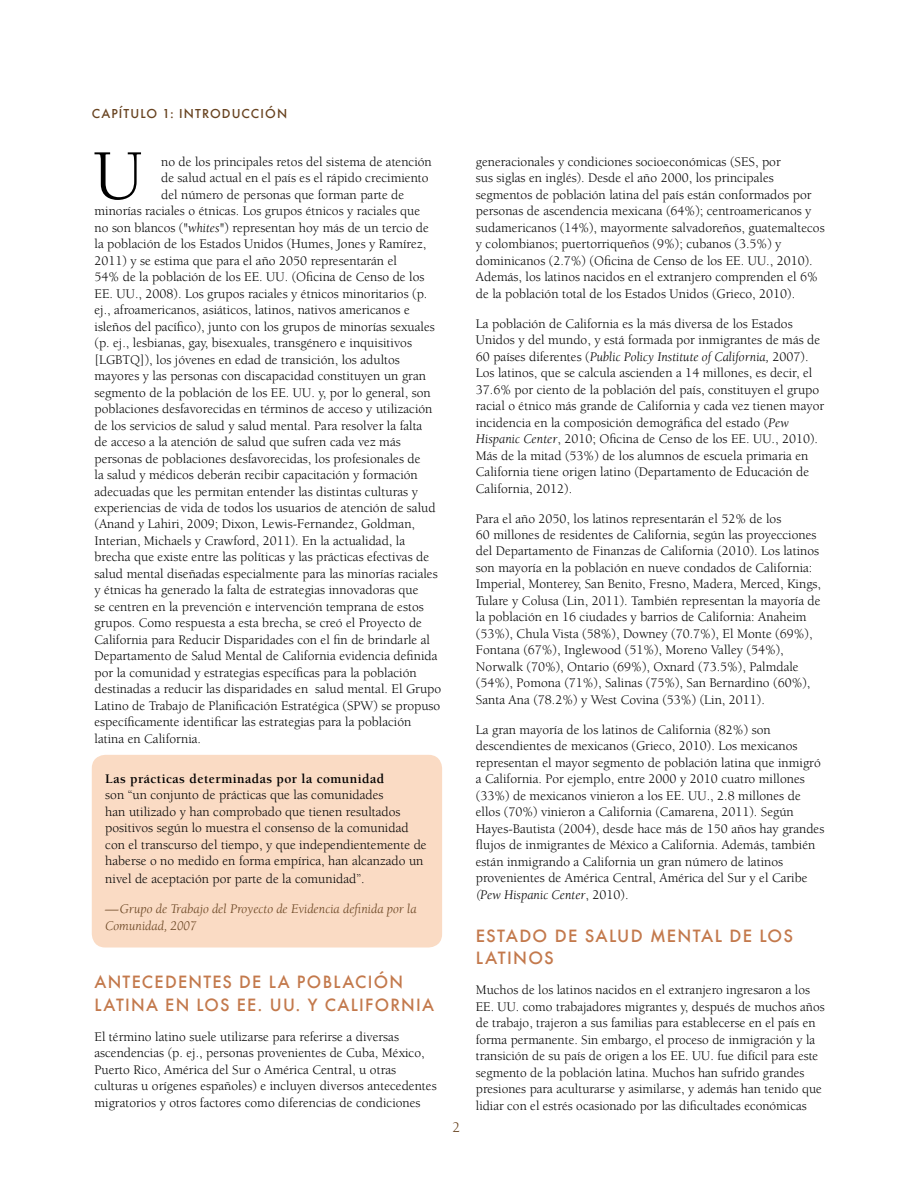
<style>
.page{position:relative;width:918px;height:1188px;background:#fff}
.page>*{position:absolute;margin:0;border:0;box-sizing:border-box;transform-origin:0 0}
.t1{font:72.75px "Berkeley";color:#000}
.t2{font:500 16.5px/22.5px "Futura";letter-spacing:.075em;color:#c3794c}
.t3{font:15px "Berkeley";color:#684320}
.t4{font:13.5px/16.5px "Berkeley";color:#000}
.t5{font:italic 13.5px/16.5px "Berkeley";color:#684320}
.t6{font:700 13.5px "Berkeley";letter-spacing:.03em;color:#000}
.t7{font:500 12px "Futura";letter-spacing:.09em;color:#684320}
.s1{font-style:italic}
</style>
<div class="page">
<div style="left:92px;top:755px;width:350px;height:193px;background:#fadbc4;border-radius:13px"></div>
<p class="t7" style="left:92px;top:105px;width:160px">CAPÍTULO 1: INTRODUCCIÓ</p>
<p class="t7" style="left:277px;top:105px;width:12px">N</p>
<h1 class="t1" style="left:94px;top:137px;width:51px">U</h1>
<p class="t4" style="left:161px;top:153px;width:272px">no de los principales retos del sistema de atención</p>
<p class="t4" style="left:161px;top:170px;width:269px">de salud actual en el país es el rápido crecimiento</p>
<p class="t4" style="left:161px;top:186px;width:245px">del número de personas que forman parte de</p>
<p class="t4" style="left:95px;top:203px;width:327px">minorías raciales o étnicas. Los grupos étnicos y raciales que</p>
<p class="t4" style="left:95px;top:219px;width:336px">no son blancos ("<span class="s1">whites</span>") representan hoy más de un tercio de</p>
<p class="t4" style="left:95px;top:236px;width:333px">la población de los Estados Unidos (Humes, Jones y Ramírez,</p>
<p class="t4" style="left:95px;top:252px;width:304px">2011) y se estima que para el año 2050 representarán el</p>
<p class="t4" style="left:95px;top:269px;width:331px">54% de la población de los EE. UU. (Oficina de Censo de los</p>
<p class="t4" style="left:95px;top:285px;width:334px">EE. UU., 2008). Los grupos raciales y étnicos minoritarios (p.</p>
<p class="t4" style="left:95px;top:302px;width:317px">ej., afroamericanos, asiáticos, latinos, nativos americanos e</p>
<p class="t4" style="left:95px;top:318px;width:342px">isleños del pacífico), junto con los grupos de minorías sexuales</p>
<p class="t4" style="left:95px;top:335px;width:319px">(p. ej., lesbianas, gay, bisexuales, transgénero e inquisitivos</p>
<p class="t4" style="left:95px;top:351px;width:307px">[LGBTQ]), los jóvenes en edad de transición, los adultos</p>
<p class="t4" style="left:95px;top:368px;width:333px">mayores y las personas con discapacidad constituyen un gran</p>
<p class="t4" style="left:95px;top:384px;width:338px">segmento de la población de los EE. UU. y, por lo general, son</p>
<p class="t4" style="left:95px;top:401px;width:340px">poblaciones desfavorecidas en términos de acceso y utilización</p>
<p class="t4" style="left:95px;top:417px;width:329px">de los servicios de salud y salud mental. Para resolver la falta</p>
<p class="t4" style="left:95px;top:434px;width:308px">de acceso a la atención de salud que sufren cada vez más</p>
<p class="t4" style="left:95px;top:450px;width:328px">personas de poblaciones desfavorecidas, los profesionales de</p>
<p class="t4" style="left:95px;top:467px;width:325px">la salud y médicos deberán recibir capacitación y formación</p>
<p class="t4" style="left:95px;top:483px;width:325px">adecuadas que les permitan entender las distintas culturas y</p>
<p class="t4" style="left:95px;top:500px;width:343px">experiencias de vida de todos los usuarios de atención de salud</p>
<p class="t4" style="left:95px;top:516px;width:322px">(Anand y Lahiri, 2009; Dixon, Lewis-Fernandez, Goldman,</p>
<p class="t4" style="left:95px;top:533px;width:312px">Interian, Michaels y Crawford, 2011). En la actualidad, la</p>
<p class="t4" style="left:95px;top:549px;width:336px">brecha que existe entre las políticas y las prácticas efectivas de</p>
<p class="t4" style="left:95px;top:566px;width:345px">salud mental diseñadas especialmente para las minorías raciales</p>
<p class="t4" style="left:95px;top:582px;width:325px">y étnicas ha generado la falta de estrategias innovadoras que</p>
<p class="t4" style="left:95px;top:599px;width:331px">se centren en la prevención e intervención temprana de estos</p>
<p class="t4" style="left:95px;top:615px;width:329px">grupos. Como respuesta a esta brecha, se creó el Proyecto de</p>
<p class="t4" style="left:95px;top:632px;width:337px">California para Reducir Disparidades con el fin de brindarle al</p>
<p class="t4" style="left:95px;top:648px;width:345px">Departamento de Salud Mental de California evidencia definida</p>
<p class="t4" style="left:95px;top:665px;width:324px">por la comunidad y estrategias específicas para la población</p>
<p class="t4" style="left:95px;top:681px;width:348px">destinadas a reducir las disparidades en salud mental. El Grupo</p>
<p class="t4" style="left:95px;top:698px;width:347px">Latino de Trabajo de Planificación Estratégica (SPW) se propuso</p>
<p class="t4" style="left:95px;top:714px;width:318px">específicamente identificar las estrategias para la población</p>
<p class="t4" style="left:95px;top:731px;width:108px">latina en California.</p>
<p class="t6" style="left:105px;top:771px;width:280px">Las prácticas determinadas por la comunidad</p>
<p class="t4" style="left:105px;top:787px;width:323px">son “un conjunto de prácticas que las comunidades<br>han utilizado y han comprobado que tienen resultados positivos según lo muestra el consenso de la comunidad con el transcurso del tiempo, y que independientemente de haberse o no medido en forma empírica, han alcanzado un</p>
<p class="t4" style="left:105px;top:871px;width:261px">nivel de aceptación por parte de la comunidad”.</p>
<p class="t5" style="left:105px;top:901px;width:313px">—Grupo de Trabajo del Proyecto de Evidencia definida por la<br>Comunidad, 2007</p>
<p class="t2" style="left:94px;top:971px;width:49px">ANTECE</p>
<p class="t2" style="left:165px;top:971px;width:190px">DENTES DE LA POBLACIÓ</p>
<p class="t2" style="left:390px;top:971px;width:15px">N</p>
<p class="t2" style="left:94px;top:993px;width:181px">LATI NA EN LOS EE. UU</p>
<p class="t2" style="left:296px;top:993px;width:130px">. Y CALI FORNIA</p>
<p class="t4" style="left:94px;top:1029px;width:344px">El término latino suele utilizarse para referirse a diversas ascendencias (p. ej., personas provenientes de Cuba, México, Puerto Rico, América del Sur o América Central, u otras culturas u orígenes españoles) e incluyen diversos antecedentes migratorios y otros factores como diferencias de condiciones</p>
<p class="t3" style="left:452px;top:1119px;width:9px">2</p>
<p class="t4" style="left:476px;top:153px;width:350px">generacionales y condiciones socioeconómicas (SES, por<br>sus siglas en inglés). Desde el año 2000, los principales segmentos de población latina del país están conformados por personas de ascendencia mexicana (64%); centroamericanos y sudamericanos (14%), mayormente salvadoreños, guatemaltecos y colombianos; puertorriqueños (9%); cubanos (3.5%) y dominicanos (2.7%) (Oficina de Censo de los EE. UU., 2010).<br>Además, los latinos nacidos en el extranjero comprenden el 6% de la población total de los Estados Unidos (Grieco, 2010).</p>
<p class="t4" style="left:476px;top:315px;width:350px">La población de California es la más diversa de los Estados Unidos y del mundo, y está formada por inmigrantes de más de 60 países diferentes (<span class="s1">Public Policy Institute of California,</span> 2007).<br>Los latinos, que se calcula ascienden a 14 millones, es decir, el 37.6% por ciento de la población del país, constituyen el grupo racial o étnico más grande de California y cada vez tienen mayor incidencia en la composición demográfica del estado (<span class="s1">Pew Hispanic Center</span>, 2010; Oficina de Censo de los EE. UU., 2010).<br>Más de la mitad (53%) de los alumnos de escuela primaria en California tiene origen latino (Departamento de Educación de California, 2012).</p>
<p class="t4" style="left:476px;top:510px;width:347px">Para el año 2050, los latinos representarán el 52% de los<br>60 millones de residentes de California, según las proyecciones del Departamento de Finanzas de California (2010). Los latinos son mayoría en la población en nueve condados de California:<br>Imperial, Monterey, San Benito, Fresno, Madera, Merced, Kings, Tulare y Colusa (Lin, 2011). También representan la mayoría de la población en 16 ciudades y barrios de California: Anaheim (53%), Chula Vista (58%), Downey (70.7%), El Monte (69%), Fontana (67%), Inglewood (51%), Moreno Valley (54%), Norwalk (70%), Ontario (69%), Oxnard (73.5%), Palmdale (54%), Pomona (71%), Salinas (75%), San Bernardino (60%), Santa Ana (78.2%) y West Covina (53%) (Lin, 2011).</p>
<p class="t4" style="left:476px;top:722px;width:350px">La gran mayoría de los latinos de California (82%) son descendientes de mexicanos (Grieco, 2010). Los mexicanos representan el mayor segmento de población latina que inmigró a California. Por ejemplo, entre 2000 y 2010 cuatro millones (33%) de mexicanos vinieron a los EE. UU., 2.8 millones de ellos (70%) vinieron a California (Camarena, 2011). Según Hayes-Bautista (2004), desde hace más de 150 años hay grandes flujos de inmigrantes de México a California. Además, también están inmigrando a California un gran número de latinos provenientes de América Central, América del Sur y el Caribe <span class="s1">(Pew Hispanic Center</span>, 2010).</p>
<p class="t2" style="left:476px;top:924px;width:319px">ESTADO DE SALUD ME NTAL DE LOS<br>LATI NOS</p>
<p class="t4" style="left:476px;top:982px;width:350px">Muchos de los latinos nacidos en el extranjero ingresaron a los EE. UU. como trabajadores migrantes y, después de muchos años de trabajo, trajeron a sus familias para establecerse en el país en forma permanente. Sin embargo, el proceso de inmigración y la transición de su país de origen a los EE. UU. fue difícil para este segmento de la población latina. Muchos han sufrido grandes presiones para aculturarse y asimilarse, y además han tenido que lidiar con el estrés ocasionado por las dificultades económicas</p>
</div>
